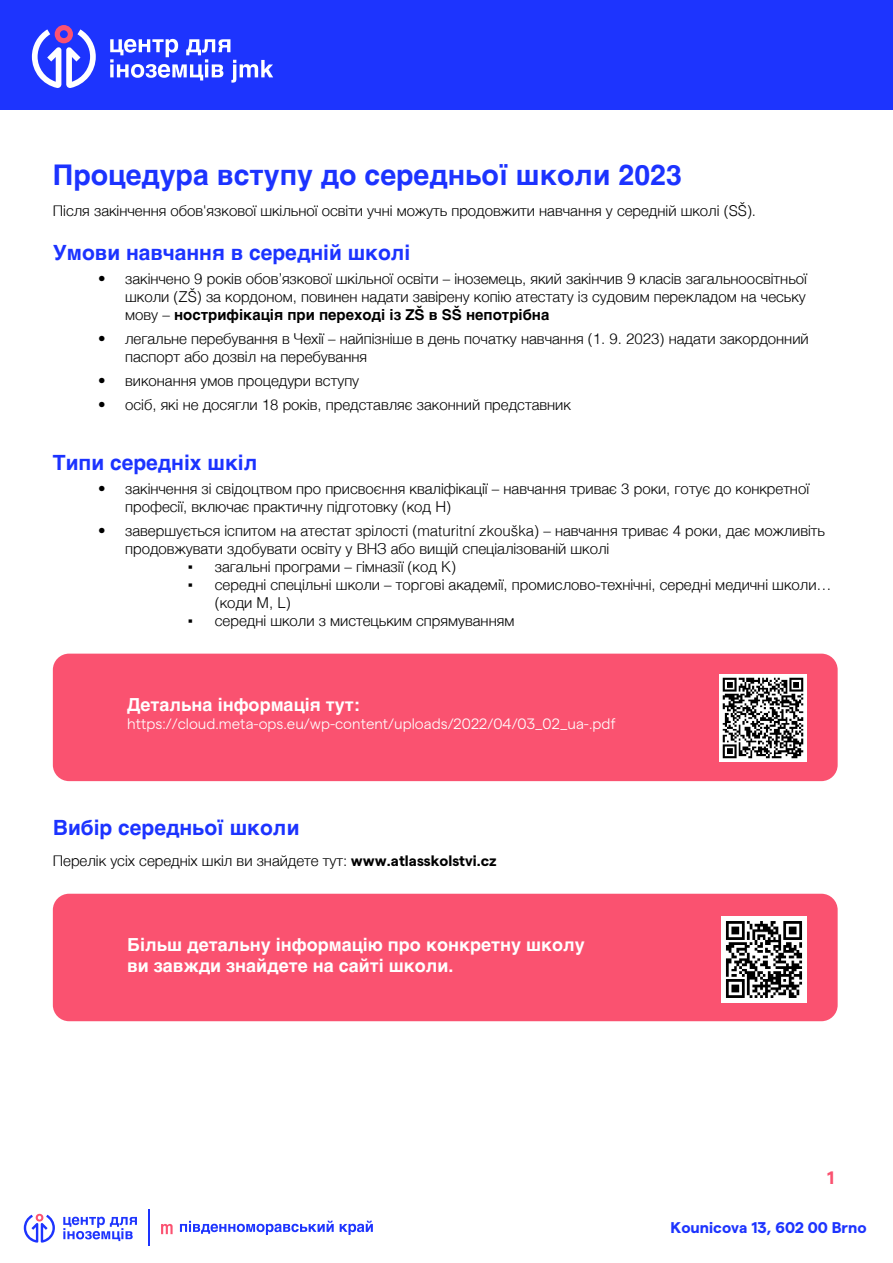
<style>
.page{position:relative;width:893px;height:1263px;background:#fff}
.page>*{position:absolute;margin:0;border:0;box-sizing:border-box;transform-origin:0 0}
.t1{font:700 28.5px "Helvetica";color:#1c33ff}
.t2{font:700 21px "Helvetica";color:#1c33ff}
.t3{font:700 18px/21.6px "Helvetica";color:#fff}
.t4{font:700 18px "Matter SQ";color:#fa5270}
.t5{font:700 15.45px "Matter SQ";color:#1d34fe}
.t6{font:300 15px/18px "Helvetica";color:#000}
.t7{font:300 15px "Matter SQ";color:#fff}
.s1{font-weight:700}
.s2{font-family:"Times New Roman";font-weight:400}
.s3{font-family:"Matter SQ";font-weight:700}
</style>
<div class="page">
<div style="left:53px;top:894px;width:785px;height:127px;background:#fa5270;border-radius:16px"></div>
<div style="left:0;top:0;width:893px;height:110px;background:#1d34fe"></div>
<div style="left:53px;top:654px;width:785px;height:127px;background:#fa5270;border-radius:16px"></div>
<svg style="left:110px;top:39px;width:163px;height:44px"></svg>
<svg style="left:32px;top:25px;width:64px;height:63px"></svg>
<img style="left:721px;top:916px;width:86px;height:86px">
<img style="left:720px;top:675px;width:86px;height:86px">
<img style="left:721px;top:917px;width:85px;height:85px">
<hr style="left:148px;top:1209px;width:2px;height:37px;background:#1d34fe">
<svg style="left:161px;top:1224px;width:12px;height:10px"></svg>
<svg style="left:180px;top:1220px;width:154px;height:15px"></svg>
<svg style="left:340px;top:1220px;width:33px;height:15px"></svg>
<svg style="left:24px;top:1214px;width:31px;height:28px"></svg>
<svg style="left:63px;top:1217px;width:74px;height:24px"></svg>
<h1 class="t1" style="left:53px;top:157px;width:630px">Процедура вступу до середньої школи 2023</h1>
<p class="t6" style="left:53px;top:201px;width:705px">Після закінчення обов'язкової шкільної освіти учні можуть продовжити навчання у середній школі (SŠ).</p>
<h2 class="t2" style="left:53px;top:240px;width:359px">Умови навчання в середній школі</h2>
<p class="t6" style="left:125px;top:269px;width:683px;text-align:justify;text-indent:-27px">• закінчено 9 років обов’язкової шкільної освіти – іноземець, який закінчив 9 класів загальноосвітньої школи (ZŠ) за кордоном, повинен надати завірену копію атестату із судовим перекладом на чеську мову – <span class="s1">нострифікація при переході із ZŠ в SŠ непотрібна</span></p>
<p class="t6" style="left:125px;top:329px;width:685px;text-indent:-27px">• легальне перебування в Чехії – найпізніше в день початку навчання (1. 9. 2023) надати закордонний паспорт або дозвіл на перебування</p>
<p class="t6" style="left:98px;top:371px;width:263px">• виконання умов процедури вступу</p>
<p class="t6" style="left:98px;top:395px;width:474px">• осіб, які не досягли 18 років, представляє законний представник</p>
<h2 class="t2" style="left:53px;top:450px;width:206px">Типи середніх шкіл</h2>
<p class="t6" style="left:125px;top:479px;width:685px;text-indent:-27px">• закінчення зі свідоцтвом про присвоєння кваліфікації – навчання триває 3 роки, готує до конкретної професії, включає практичну підготовку (код H)</p>
<p class="t6" style="left:125px;top:521px;width:701px;text-indent:-27px">• завершується іспитом на атестат зрілості (maturitní zkouška) – навчання триває 4 роки, дає можливіть продовжувати здобувати освіту у ВНЗ або вищій спеціалізованій школі</p>
<p class="t6" style="left:188px;top:557px;width:270px"><span class="s2">▪</span> загальні програми – гімназії (код K)</p>
<p class="t6" style="left:215px;top:575px;width:618px;text-indent:-27px"><span class="s2">▪</span> середні спецільні школи – торгові академії, промислово-технічні, середні медичні школи… (коди M, L)</p>
<p class="t6" style="left:188px;top:611px;width:328px"><span class="s2">▪</span> середні школи з мистецьким спрямуванням</p>
<p class="t3" style="left:127px;top:695px;width:234px">Детальна інформація тут:</p>
<p class="t7" style="left:127px;top:712px;width:490px">https://cloud.meta-ops.eu/wp-content/uploads/2022/04/03_02_ua-.pdf</p>
<h2 class="t2" style="left:53px;top:814px;width:248px">Вибір середньої школи</h2>
<p class="t6" style="left:53px;top:851px;width:445px">Перелік усіх середніх шкіл ви знайдете тут: <span class="s3">www.atlasskolstvi.cz</span></p>
<p class="t3" style="left:127px;top:935px;width:459px">Більш детальну інформацію про конкретну школу ви завжди знайдете на сайті школи.</p>
<p class="t4" style="left:827px;top:1164px;width:9px">1</p>
<p class="t5" style="left:671px;top:1216px;width:197px">Kounicova 13, 602 00 Brno</p>
</div>
